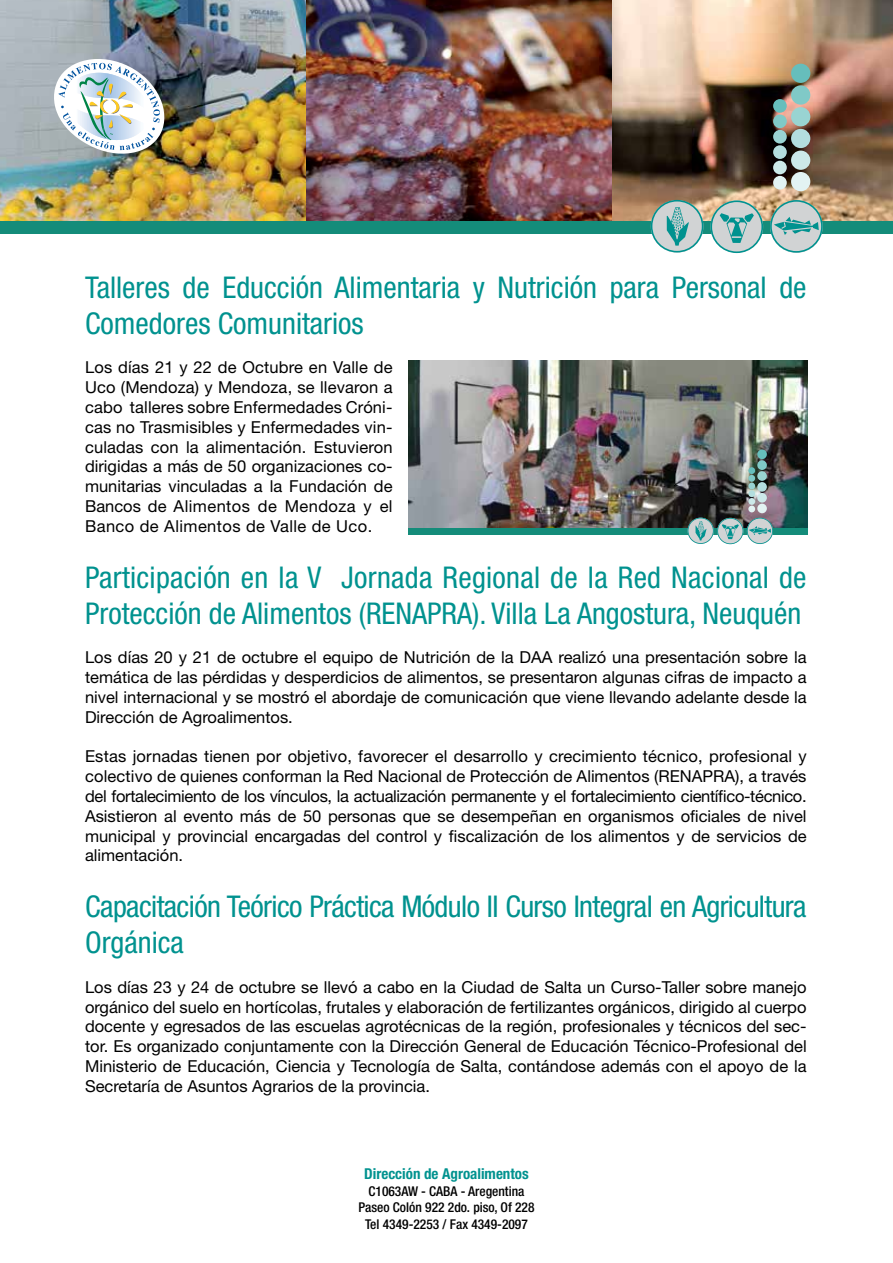
<style>
.page{position:relative;width:893px;height:1263px;background:#fff}
.page>*{position:absolute;margin:0;border:0;box-sizing:border-box;transform-origin:0 0}
.t1{font:condensed 30px/36px "Helvetica Neue LT Std";color:#00928f}
.t2{font:condensed 30px/36px "Helvetica Neue LT Std";letter-spacing:-.02em;color:#00928f}
.t3{font:16.5px/19.8px "Helvetica Neue LT Std";color:#000;text-align:justify}
.t4{font:700 condensed 15px "Helvetica Neue LT Std";color:#00928f}
.t5{font:500 condensed 13.5px/16.5px "Helvetica Neue LT Std";color:#000;text-align:center}
</style>
<div class="page">
<img style="left:0;top:0;width:893px;height:222px">
<div style="left:0;top:222px;width:893px;height:12px;background:#148c7a"></div>
<svg style="left:651px;top:200px;width:172px;height:53px;background:#aac5bf"></svg>
<div style="left:791px;top:64px;width:19px;height:19px;background:#66bebc;border-radius:50%"></div>
<div style="left:791px;top:85px;width:19px;height:20px;background:#80c9c7;border-radius:50%"></div>
<div style="left:791px;top:107px;width:19px;height:19px;background:#99d4d2;border-radius:50%"></div>
<div style="left:791px;top:129px;width:19px;height:19px;background:#b3dede;border-radius:50%"></div>
<div style="left:791px;top:151px;width:19px;height:19px;background:#cce9e9;border-radius:50%"></div>
<div style="left:791px;top:172px;width:19px;height:19px;background:#e3f3f3;border-radius:50%"></div>
<div style="left:773px;top:99px;width:14px;height:14px;background:#66bebc;border-radius:50%"></div>
<div style="left:773px;top:114px;width:14px;height:14px;background:#80c9c7;border-radius:50%"></div>
<div style="left:773px;top:130px;width:14px;height:14px;background:#99d4d2;border-radius:50%"></div>
<div style="left:773px;top:145px;width:14px;height:14px;background:#b3dede;border-radius:50%"></div>
<div style="left:773px;top:161px;width:14px;height:13px;background:#cce9e9;border-radius:50%"></div>
<div style="left:773px;top:176px;width:14px;height:14px;background:#e3f3f3;border-radius:50%"></div>
<img style="left:54px;top:59px;width:110px;height:95px">
<img style="left:408px;top:361px;width:400px;height:167px">
<div style="left:408px;top:528px;width:400px;height:7px;background:#148c7a"></div>
<svg style="left:688px;top:518px;width:85px;height:26px;background:#99b8b8"></svg>
<div style="left:757px;top:449px;width:10px;height:10px;background:#66bebc;border-radius:50%"></div>
<div style="left:757px;top:460px;width:10px;height:10px;background:#80c9c7;border-radius:50%"></div>
<div style="left:757px;top:471px;width:10px;height:10px;background:#99d4d2;border-radius:50%"></div>
<div style="left:757px;top:482px;width:10px;height:10px;background:#b3dede;border-radius:50%"></div>
<div style="left:757px;top:493px;width:10px;height:10px;background:#cce9e9;border-radius:50%"></div>
<div style="left:757px;top:504px;width:10px;height:9px;background:#e3f3f3;border-radius:50%"></div>
<div style="left:748px;top:467px;width:7px;height:7px;background:#66bebc;border-radius:50%"></div>
<div style="left:748px;top:475px;width:7px;height:7px;background:#80c9c7;border-radius:50%"></div>
<div style="left:748px;top:483px;width:7px;height:6px;background:#99d4d2;border-radius:50%"></div>
<div style="left:748px;top:490px;width:7px;height:7px;background:#b3dede;border-radius:50%"></div>
<div style="left:748px;top:498px;width:7px;height:7px;background:#cce9e9;border-radius:50%"></div>
<div style="left:748px;top:506px;width:7px;height:6px;background:#e3f3f3;border-radius:50%"></div>
<h1 class="t1" style="left:85px;top:269px;width:723px">Talleres de Educción Alimentaria y Nutrición para Personal de<br>Comedores Comunitarios</h1>
<p class="t3" style="left:85px;top:357px;width:309px">Los días 21 y 22 de Octubre en Valle de Uco (Mendoza) y Mendoza, se llevaron a cabo talleres sobre Enfermedades Cróni&shy;cas no Trasmisibles y Enfermedades vin&shy;culadas con la alimentación. Estuvieron dirigidas a más de 50 organizaciones co&shy;munitarias vinculadas a la Fundación de Bancos de Alimentos de Mendoza y el Banco de Alimentos de Valle de Uco.</p>
<h1 class="t1" style="left:85px;top:559px;width:723px">Participación en la V Jornada Regional de la Red Nacional de<br>Protección de Alimentos (RENAPRA). Villa La Angostura, Neuquén</h1>
<p class="t3" style="left:85px;top:647px;width:723px">Los días 20 y 21 de octubre el equipo de Nutrición de la DAA realizó una presentación sobre la temática de las pérdidas y desperdicios de alimentos, se presentaron algunas cifras de impacto a nivel internacional y se mostró el abordaje de comunicación que viene llevando adelante desde la Dirección de Agroalimentos.</p>
<p class="t3" style="left:85px;top:746px;width:723px">Estas jornadas tienen por objetivo, favorecer el desarrollo y crecimiento técnico, profesional y colectivo de quienes conforman la Red Nacional de Protección de Alimentos (RENAPRA), a través del fortalecimiento de los vínculos, la actualización permanente y el fortalecimiento científico-técnico.<br>Asistieron al evento más de 50 personas que se desempeñan en organismos oficiales de nivel municipal y provincial encargadas del control y fiscalización de los alimentos y de servicios de alimentación.</p>
<h1 class="t2" style="left:85px;top:888px;width:723px">Capacitación Teórico Práctica Módulo II Curso Integral en Agricultura<br>Orgánica</h1>
<p class="t3" style="left:85px;top:977px;width:723px">Los días 23 y 24 de octubre se llevó a cabo en la Ciudad de Salta un Curso-Taller sobre manejo orgánico del suelo en hortícolas, frutales y elaboración de fertilizantes orgánicos, dirigido al cuerpo docente y egresados de las escuelas agrotécnicas de la región, profesionales y técnicos del sec&shy;tor. Es organizado conjuntamente con la Dirección General de Educación Técnico-Profesional del Ministerio de Educación, Ciencia y Tecnología de Salta, contándose además con el apoyo de la Secretaría de Asuntos Agrarios de la provincia.</p>
<p class="t4" style="left:364px;top:1165px;width:166px">Dirección de Agroalimentos</p>
<p class="t5" style="left:358px;top:1183px;width:178px">C1063AW - CABA - Aregentina<br>Paseo Colón 922 2do. piso, Of 228<br>Tel 4349-2253 / Fax 4349-2097</p>
</div>
